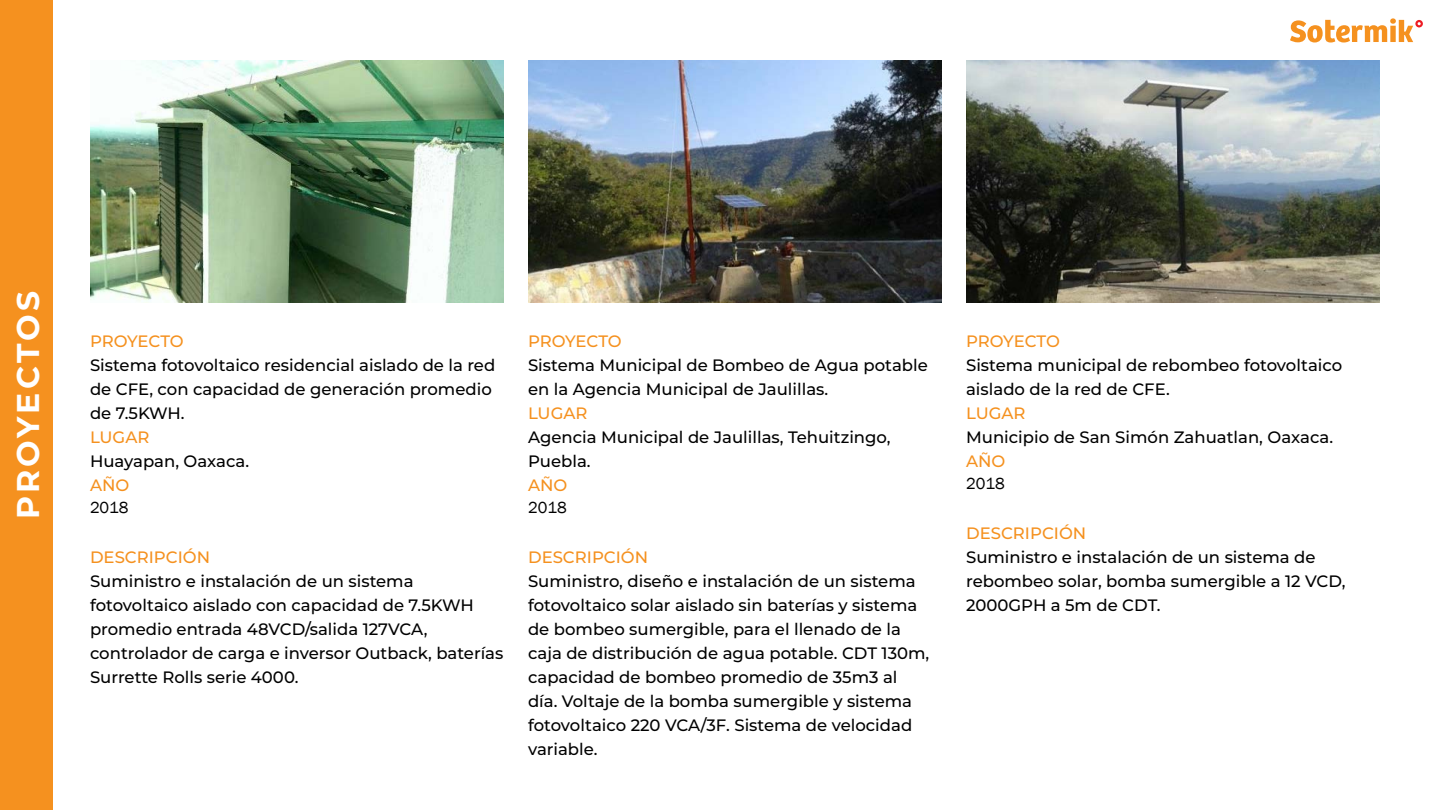
<style>
.page{position:relative;width:1440px;height:810px;background:#fff}
.page>*{position:absolute;margin:0;border:0;box-sizing:border-box;transform-origin:0 0}
.t1{font:700 31.5px "Montserrat";letter-spacing:.095em;color:#fff}
.t2{font:500 16.5px/24px "Montserrat";color:#000}
.t3{font:500 16.5px "Montserrat";color:#f5911f}
.t4{font:16.5px "Franklin Gothic";color:#000}
</style>
<div class="page">
<svg style="left:1290px;top:18px;width:133px;height:25px"></svg>
<div style="left:0;top:0;width:52px;height:810px;background:#f5911f"></div>
<img style="left:90px;top:60px;width:414px;height:243px">
<img style="left:528px;top:60px;width:414px;height:243px">
<img style="left:966px;top:60px;width:414px;height:243px">
<h1 class="t1" style="left:5px;top:519px;width:229px;rotate:-90deg">PROYECTOS</h1>
<p class="t3" style="left:90px;top:330px;width:95px">PROYECTO</p>
<p class="t2" style="left:90px;top:353px;width:407px">Sistema fotovoltaico residencial aislado de la red de CFE, con capacidad de generación promedio de 7.5KWH.</p>
<p class="t3" style="left:90px;top:426px;width:61px">LUGAR</p>
<p class="t2" style="left:90px;top:449px;width:161px">Huayapan, Oaxaca.</p>
<p class="t3" style="left:90px;top:474px;width:41px">AÑO</p>
<p class="t4" style="left:90px;top:497px;width:40px">2018</p>
<p class="t3" style="left:90px;top:546px;width:122px">DESCRIPCIÓN</p>
<p class="t2" style="left:90px;top:569px;width:415px">Suministro e instalación de un sistema fotovoltaico aislado con capacidad de 7.5KWH promedio entrada 48VCD/salida 127VCA, controlador de carga e inversor Outback, baterías Surrette Rolls serie 4000.</p>
<p class="t3" style="left:528px;top:330px;width:95px">PROYECTO</p>
<p class="t2" style="left:528px;top:353px;width:401px">Sistema Municipal de Bombeo de Agua potable en la Agencia Municipal de Jaulillas.</p>
<p class="t3" style="left:528px;top:402px;width:61px">LUGAR</p>
<p class="t2" style="left:528px;top:425px;width:364px">Agencia Municipal de Jaulillas, Tehuitzingo,<br>Puebla.</p>
<p class="t3" style="left:528px;top:474px;width:41px">AÑO</p>
<p class="t4" style="left:528px;top:498px;width:40px">2018</p>
<p class="t3" style="left:528px;top:546px;width:122px">DESCRIPCIÓN</p>
<p class="t2" style="left:528px;top:569px;width:403px">Suministro, diseño e instalación de un sistema fotovoltaico solar aislado sin baterías y sistema de bombeo sumergible, para el llenado de la caja de distribución de agua potable. CDT 130m, capacidad de bombeo promedio de 35m3 al día. Voltaje de la bomba sumergible y sistema fotovoltaico 220 VCA/3F. Sistema de velocidad variable.</p>
<p class="t3" style="left:966px;top:330px;width:95px">PROYECTO</p>
<p class="t2" style="left:966px;top:353px;width:378px">Sistema municipal de rebombeo fotovoltaico aislado de la red de CFE.</p>
<p class="t3" style="left:966px;top:402px;width:61px">LUGAR</p>
<p class="t2" style="left:966px;top:425px;width:368px">Municipio de San Simón Zahuatlan, Oaxaca.</p>
<p class="t3" style="left:966px;top:450px;width:41px">AÑO</p>
<p class="t4" style="left:966px;top:474px;width:40px">2018</p>
<p class="t3" style="left:966px;top:522px;width:122px">DESCRIPCIÓN</p>
<p class="t2" style="left:966px;top:545px;width:381px">Suministro e instalación de un sistema de rebombeo solar, bomba sumergible a 12 VCD,<br>2000GPH a 5m de CDT.</p>
</div>
